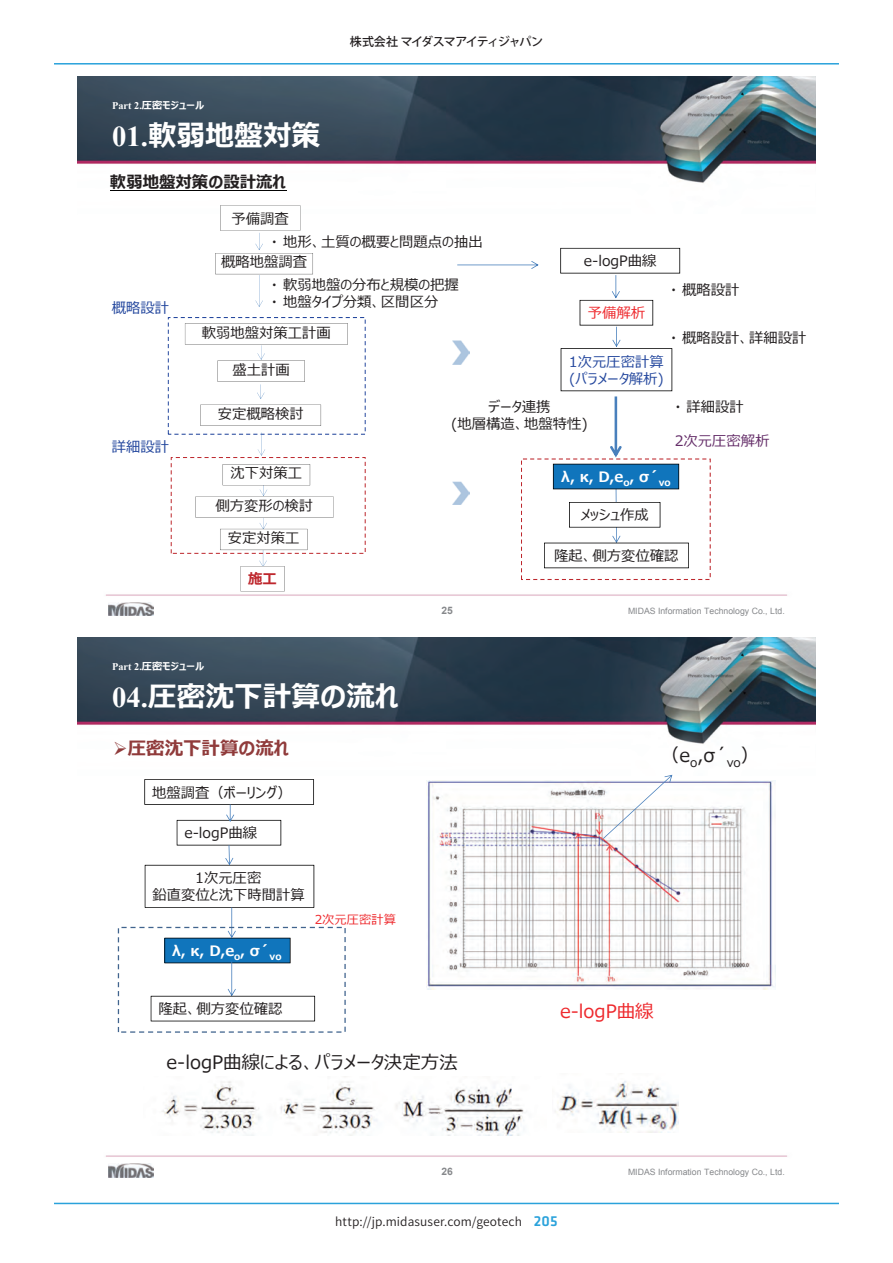
<style>
.page{position:relative;width:893px;height:1263px;background:#fff}
.page>*{position:absolute;margin:0;border:0;box-sizing:border-box;transform-origin:0 0}
.t1{font:700 28.65px "Meiryo UI";color:#fff}
.t2{font:18.45px "Meiryo UI";color:#231f20}
.t3{font:700 18.45px "Meiryo UI";color:#903b3b}
.t4{font:18.45px "Meiryo UI";color:#ee292d}
.t5{font:700 16.35px "Meiryo UI";color:#231f20}
.t6{font:14.4px/17.2px "Meiryo UI";color:#231f20;text-align:center}
.t7{font:700 14.4px "Meiryo UI";color:#fff}
.t8{font:14.4px/17.2px "Meiryo UI";color:#25489e}
.t9{font:14.4px "Meiryo UI";color:#652e69}
.t10{font:14.4px "Meiryo UI";color:#ee292d}
.t11{font:700 14.4px "Meiryo UI";color:#be272d}
.t12{font:12.3px "Meiryo UI";color:#ee292d}
.t13{font:12px "Source Han Sans JP";letter-spacing:.01em;color:#231f20}
.t14{font:500 12px "Koz Go Pro";letter-spacing:-.085em;color:#231f20}
.t15{font:700 10.2px "Meiryo UI";color:#fff}
.t16{font:700 10.2px "Arial";color:#86888b}
.t17{font:8.7px "Arial";color:#86888b}
.s1{font-family:"Times New Roman"}
.s2{font-family:"Klavika";font-weight:500;font-size:15px;color:#2aa2db}
</style>
<div class="page">
<hr style="left:54px;top:63px;width:785px;height:2px;background:#2aa2db">
<hr style="left:54px;top:1203px;width:785px;height:1px;background:#2aa2db">
<img style="left:78px;top:76px;width:737px;height:540px">
<div style="left:78px;top:215px;width:737px;height:138px;background:#fff"></div>
<div style="left:78px;top:353px;width:737px;height:138px;background:#fff"></div>
<img style="left:108px;top:602px;width:45px;height:14px">
<svg style="left:215px;top:205px;width:98px;height:102px"></svg>
<hr style="left:110px;top:190px;width:176px;height:1px;background:#030303">
<img style="left:452px;top:341px;width:5px;height:24px">
<svg style="left:168px;top:317px;width:198px;height:274px"></svg>
<img style="left:452px;top:481px;width:5px;height:24px">
<svg style="left:457px;top:248px;width:254px;height:332px"></svg>
<img style="left:78px;top:637px;width:737px;height:541px">
<div style="left:78px;top:776px;width:737px;height:138px;background:#fff"></div>
<div style="left:78px;top:914px;width:737px;height:138px;background:#fff"></div>
<img style="left:108px;top:1164px;width:45px;height:13px">
<img style="left:427px;top:780px;width:349px;height:210px">
<svg style="left:603px;top:775px;width:69px;height:64px"></svg>
<img style="left:143px;top:1076px;width:404px;height:59px">
<img style="left:553px;top:1074px;width:126px;height:58px">
<svg style="left:118px;top:779px;width:228px;height:254px"></svg>
<p class="t15" style="left:112px;top:98px;width:93px"><span class="s1">Part 2.</span>圧密モジュール</p>
<h1 class="t1" style="left:112px;top:115px;width:209px"><span class="s1">01.</span>軟弱地盤対策</h1>
<p class="t5" style="left:110px;top:171px;width:178px">軟弱地盤対策の設計流れ</p>
<p class="t14" style="left:350px;top:34px;width:195px">株式会社 マイダスマアイティジャパン</p>
<p class="t8" style="left:112px;top:300px;width:59px">概略設計</p>
<p class="t6" style="left:231px;top:211px;width:59px">予備調査</p>
<p class="t6" style="left:221px;top:254px;width:88px">概略地盤調査</p>
<p class="t6" style="left:271px;top:234px;width:213px">・地形、土質の概要と問題点の抽出</p>
<p class="t6" style="left:271px;top:276px;width:189px;text-align:left">・軟弱地盤の分布と規模の把握・地盤タイプ分類、区間区分</p>
<p class="t6" style="left:202px;top:324px;width:131px">軟弱地盤対策工計画</p>
<p class="t6" style="left:584px;top:253px;width:74px">e-logP曲線</p>
<p class="t10" style="left:588px;top:303px;width:59px">予備解析</p>
<p class="t6" style="left:670px;top:282px;width:71px">・概略設計</p>
<p class="t6" style="left:670px;top:330px;width:138px">・概略設計、詳細設計</p>
<p class="t8" style="left:112px;top:439px;width:59px">詳細設計</p>
<p class="t6" style="left:233px;top:362px;width:59px">盛土計画</p>
<p class="t6" style="left:218px;top:406px;width:88px">安定概略検討</p>
<p class="t6" style="left:231px;top:465px;width:73px">沈下対策工</p>
<p class="t6" style="left:216px;top:498px;width:99px">側⽅変形の検討</p>
<p class="t6" style="left:228px;top:530px;width:73px">安定対策工</p>
<p class="t11" style="left:248px;top:569px;width:30px">施工</p>
<p class="t15" style="left:112px;top:659px;width:93px"><span class="s1">Part 2.</span>圧密モジュール</p>
<h1 class="t1" style="left:112px;top:676px;width:288px"><span class="s1">04.</span>圧密沈下計算の流れ</h1>
<p class="t3" style="left:113px;top:736px;width:178px">➢圧密沈下計算の流れ</p>
<p class="t6" style="left:152px;top:784px;width:141px">地盤調査（ボーリング）</p>
<p class="t6" style="left:184px;top:825px;width:74px">e-logP曲線</p>
<p class="t6" style="left:152px;top:870px;width:154px">1次元圧密<br>鉛直変位と沈下時間計算</p>
<p class="t7" style="left:172px;top:941px;width:111px">λ, κ, D,e<sub>o</sub>, σ´<sub>vo</sub></p>
<p class="t12" style="left:315px;top:911px;width:83px">2次元圧密計算</p>
<p class="t6" style="left:158px;top:1001px;width:126px">隆起、側⽅変位確認</p>
<p class="t8" style="left:569px;top:353px;width:96px">1次元圧密計算(パラメータ解析)</p>
<p class="t6" style="left:451px;top:398px;width:138px">データ連携<br>(地層構造、地盤特性)</p>
<p class="t6" style="left:674px;top:398px;width:71px">・詳細設計</p>
<p class="t9" style="left:675px;top:431px;width:96px">2次元圧密解析</p>
<p class="t7" style="left:561px;top:467px;width:111px">λ, κ, D,e<sub>o</sub>, σ´<sub>vo</sub></p>
<p class="t6" style="left:581px;top:507px;width:70px">メッシュ作成</p>
<p class="t6" style="left:554px;top:548px;width:126px">隆起、側⽅変位確認</p>
<p class="t16" style="left:441px;top:603px;width:13px">25</p>
<p class="t17" style="left:628px;top:605px;width:158px">MIDAS Information Technology Co., Ltd.</p>
<p class="t2" style="left:661px;top:742px;width:100px">（e<sub>o</sub>,σ´<sub>vo</sub>）</p>
<p class="t4" style="left:560px;top:998px;width:95px">e-logP曲線</p>
<p class="t2" style="left:167px;top:1050px;width:293px">e-logP曲線による、パラメータ決定⽅法</p>
<p class="t16" style="left:441px;top:1164px;width:13px">26</p>
<p class="t17" style="left:628px;top:1166px;width:158px">MIDAS Information Technology Co., Ltd.</p>
<p class="t13" style="left:335px;top:1214px;width:224px">http://jp.midasuser.com/geotech　<span class="s2">205</span></p>
</div>
